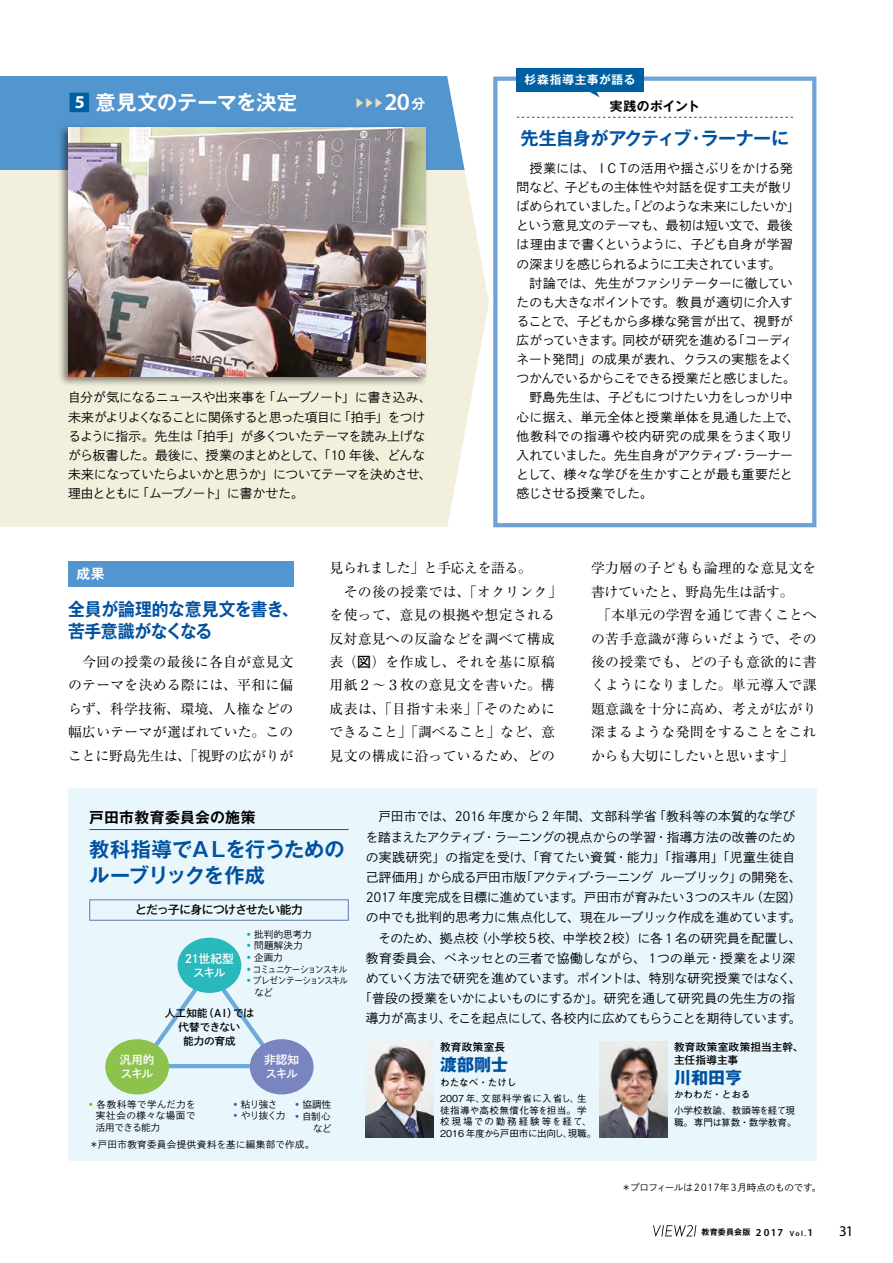
<style>
.page{position:relative;width:893px;height:1263px;background:#fff}
.page>*{position:absolute;margin:0;border:0;box-sizing:border-box;transform-origin:0 0}
.t1{font:600 24.45px "Myriad Pro";color:#fff}
.t2{font:700 20.25px/26.5px "Gothic MB101 Pr 6 N De";letter-spacing:-.015em;color:#0052a0}
.t3{font:700 20.25px "Gothic MB101 Pro De";color:#fff}
.t4{font:700 18px/22.4px "Gothic MB101 Pro De";letter-spacing:-.01em;color:#0052a0;scale:.93 1}
.t5{font:700 18px "Gothic MB101 Pr 6 N De";letter-spacing:-.035em;color:#0052a0}
.t6{font:700 16.95px "Gothic MB101 Pro";color:#0052a0}
.t7{font:700 14.85px "Gothic MB101 Pr 6 N De";letter-spacing:.015em;color:#000}
.t8{font:14.85px "Myriad Pro";color:#000}
.t9{font:13.8px/23.4px "Ryumin Pro";letter-spacing:.025em;color:#000}
.t10{font:700 13.8px "Gothic MB101 Pro De";color:#fff}
.t11{font:12.75px/19.2px "Shuei Go Kin Std L";letter-spacing:-.025em;color:#000}
.t12{font:12.75px/19.2px "Shuei Go Kin Std L";letter-spacing:-.05em;color:#000}
.t13{font:700 12.75px "Gothic MB101 Pro De";letter-spacing:.015em;color:#000}
.t14{font:11.7px/13.8px "Shuei Go Kin Std B";letter-spacing:-.065em;color:#fff}
.t15{font:500 11.7px "Gothic MB101 Pr 6 N";letter-spacing:-.04em;color:#000}
.t16{font:700 11.7px "Gothic MB101 Pro De";letter-spacing:.06em;color:#fff}
.t17{font:500 10.65px/12.5px "Gothic MB101 Pro";letter-spacing:.02em;color:#000}
.t18{font:10.65px/13.8px "Shuei Go Kin Std B";letter-spacing:-.015em;color:#000;text-align:center}
.t19{font:700 10.65px "Gothic MB101 Pro De";color:#e7debc}
.t20{font:9.6px/11.7px "Shuei Go Kin Std L";letter-spacing:-.01em;color:#000;text-align:justify}
.t21{font:500 9.6px/11.7px "Gothic BBB Pro";letter-spacing:.045em;color:#000}
.t22{font:500 9.6px/11.7px "Gothic BBB Pro";letter-spacing:.005em;color:#000}
.t23{font:9.6px "Shuei Go Kin Std L";letter-spacing:-.05em;color:#000}
.t24{font:9.6px "Shuei Go Kin Std L";letter-spacing:.03em;color:#000}
.t25{font:700 9.6px "Futo Go B101 Pro";color:#000}
.t26{font:9.6px/11.7px "Shuei Go Kin Std L";letter-spacing:-.055em;color:#000;scale:.9 1}
.t27{font:9.6px "Shuei Go Kin Std L";letter-spacing:-.095em;color:#000;scale:.9 1}
.t28{font:700 7.95px "Gothic MB101 Pro De";letter-spacing:.025em;color:#000}
.s1{font-size:22.65px;color:#005fa0}
.s2{font-family:"Myriad Pro";font-size:18px}
.s3{font-family:"Gothic MB101 Pro De";font-weight:700;font-size:13.8px}
.s4{font-family:"Shuei Go Kin Std B"}
.s5{color:#00acb1}
.s6{color:#74b813}
.s7{color:#385da7}
.s8{font-family:"Myriad Pro";font-weight:600;font-size:10.65px}
.s9{font-family:"Myriad Pro";font-weight:600;font-size:7.5px}
</style>
<div class="page">
<div style="left:0;top:77px;width:893px;height:450px;background:#f3efdd"></div>
<div style="left:0;top:77px;width:893px;height:93px;background:#5395cf"></div>
<svg style="left:446px;top:76px;width:447px;height:452px;fill:#fff"></svg>
<div style="left:493px;top:77px;width:323px;height:450px;background:#fff;border:4px solid #6fa3d6"></div>
<div style="left:68px;top:789px;width:748px;height:372px;background:#e9f7fd"></div>
<svg style="left:653px;top:1225px;width:43px;height:11px"></svg>
<div style="left:57px;top:124px;width:372px;height:263px;background:#000;opacity:.5"></div>
<img style="left:68px;top:128px;width:357px;height:248px">
<div style="left:68px;top:561px;width:225px;height:26px;background:#5395cf"></div>
<svg style="left:517px;top:117px;width:276px;height:1px"></svg>
<hr style="left:89px;top:829px;width:260px;height:1px;background:#005fa0">
<img style="left:366px;top:1042px;width:68px;height:95px">
<img style="left:600px;top:1042px;width:68px;height:95px">
<svg style="left:143px;top:964px;width:133px;height:105px"></svg>
<div style="left:178px;top:938px;width:63px;height:55px;background:#29b8bc;border-radius:50%"></div>
<div style="left:105px;top:1039px;width:64px;height:55px;background:#8dc34c;border-radius:50%"></div>
<div style="left:250px;top:1039px;width:64px;height:55px;background:#7985bf;border-radius:50%"></div>
<div style="left:89px;top:899px;width:260px;height:22px;border:1px solid #5f7aba"></div>
<div style="left:516px;top:68px;width:128px;height:23px;background:#005fa0"></div>
<svg style="left:587px;top:91px;width:13px;height:6px"></svg>
<h2 class="t3" style="left:68px;top:85px;width:231px"><span class="s1">■</span><span class="s2">5</span> 意見文のテーマを決定</h2>
<p class="t19" style="left:354px;top:94px;width:31px">▶▶▶</p>
<h1 class="t1" style="left:384px;top:87px;width:42px">20<span class="s3">分</span></h1>
<p class="t12" style="left:68px;top:388px;width:365px">自分が気になるニュースや出来事を「ムーブノート」に書き込み、未来がよりよくなることに関係すると思った項目に「拍手」をつけるように指示。先生は「拍手」が多くついたテーマを読み上げながら板書した。最後に、授業のまとめとして、「10 年後、どんな未来になっていたらよいかと思うか」についてテーマを決めさせ、理由とともに「ムーブノート」に書かせた。</p>
<p class="t16" style="left:525px;top:70px;width:112px">杉森指導主事が語る</p>
<p class="t13" style="left:610px;top:96px;width:92px">実践のポイント</p>
<h3 class="t5" style="left:520px;top:123px;width:270px">先生自身がアクティブ・ラーナーに</h3>
<p class="t11" style="left:517px;top:158px;width:284px">　授業には、ＩＣＴの活用や揺さぶりをかける発問など、子どもの主体性や対話を促す工夫が散りばめられていました。「どのような未来にしたいか」という意見文のテーマも、最初は短い文で、最後は理由まで書くというように、子ども自身が学習の深まりを感じられるように工夫されています。<br>　討論では、先生がファシリテーターに徹していたのも大きなポイントです。教員が適切に介入することで、子どもから多様な発言が出て、視野が広がっていきます。同校が研究を進める「コーディネート発問」の成果が表れ、クラスの実態をよくつかんでいるからこそできる授業だと感じました。　野島先生は、子どもにつけたい力をしっかり中心に据え、単元全体と授業単体を見通した上で、他教科での指導や校内研究の成果をうまく取り入れていました。先生自身がアクティブ・ラーナーとして、様々な学びを生かすことが最も重要だと感じさせる授業でした。</p>
<p class="t10" style="left:77px;top:563px;width:30px">成果</p>
<h3 class="t4" style="left:68px;top:595px;width:249px">全員が論理的な意見文を書き、苦手意識がなくなる</h3>
<p class="t9" style="left:68px;top:649px;width:227px;text-align:justify">　今回の授業の最後に各自が意見文のテーマを決める際には、平和に偏らず、科学技術、環境、人権などの幅広いテーマが選ばれていた。このことに野島先生は、「視野の広がりが</p>
<p class="t9" style="left:330px;top:556px;width:234px">見られました」と手応えを語る。<br>　その後の授業では、「オクリンク」を使って、意見の根拠や想定される反対意見への反論などを調べて構成表（<span class="s4">図</span>）を作成し、それを基に原稿用紙２〜３枚の意見文を書いた。構成表は、「目指す未来」「そのためにできること」「調べること」など、意見文の構成に沿っているため、どの</p>
<p class="t9" style="left:591px;top:556px;width:227px">学力層の子どもも論理的な意見文を書けていたと、野島先生は話す。<br>　「本単元の学習を通じて書くことへの苦手意識が薄らいだようで、その後の授業でも、どの子も意欲的に書くようになりました。単元導入で課題意識を十分に高め、考えが広がり深まるような発問をすることをこれからも大切にしたいと思います」</p>
<p class="t7" style="left:89px;top:805px;width:168px">戸田市教育委員会の施策</p>
<h2 class="t2" style="left:89px;top:835px;width:257px">教科指導でＡＬを行うためのルーブリックを作成</h2>
<p class="t15" style="left:135px;top:900px;width:169px">とだっ子に身につけさせたい能力</p>
<p class="t20" style="left:245px;top:928px;width:68px"><span class="s5">•</span> 批判的思考力</p>
<p class="t20" style="left:245px;top:940px;width:60px"><span class="s5">•</span> 問題解決力</p>
<p class="t20" style="left:245px;top:951px;width:40px"><span class="s5">•</span> 企画力</p>
<p class="t27" style="left:245px;top:963px;width:115px"><span class="s5">•</span> コミュニケーションスキル</p>
<p class="t26" style="left:245px;top:975px;width:116px"><span class="s5">•</span>プレゼンテーションスキル　など</p>
<p class="t14" style="left:185px;top:951px;width:50px;text-align:center">21世紀型スキル</p>
<p class="t18" style="left:165px;top:1006px;width:91px">人工知能（ＡＩ）では代替できない<br>能力の育成</p>
<p class="t14" style="left:120px;top:1053px;width:37px">汎用的スキル</p>
<p class="t14" style="left:264px;top:1053px;width:37px">非認知スキル</p>
<p class="t20" style="left:96px;top:1098px;width:101px;text-indent:-9px"><span class="s6">•</span> 各教科等で学んだ力を実社会の様々な場面で活用できる能力</p>
<p class="t20" style="left:232px;top:1098px;width:47px"><span class="s7">•</span> 粘り強さ</p>
<p class="t20" style="left:232px;top:1110px;width:56px"><span class="s7">•</span> やり抜く力</p>
<p class="t20" style="left:293px;top:1099px;width:40px"><span class="s7">•</span> 協調性</p>
<p class="t20" style="left:293px;top:1110px;width:40px;text-align:right"><span class="s7">•</span>自制心など</p>
<p class="t24" style="left:89px;top:1138px;width:227px">＊戸田市教育委員会提供資料を基に編集部で作成。</p>
<p class="t11" style="left:359px;top:806px;width:444px;line-height:20.2px;text-align:center">　戸田市では、2016 年度から 2 年間、文部科学省「教科等の本質的な学びを踏まえたアクティブ・ラーニングの視点からの学習・指導方法の改善のための実践研究」の指定を受け、「育てたい資質・能力」「指導用」「児童生徒自己評価用」から成る戸田市版「アクティブ・ラーニングルーブリック」の開発を、2017 年度完成を目標に進めています。戸田市が育みたい３つのスキル（左図）の中でも批判的思考力に焦点化して、現在ルーブリック作成を進めています。　そのため、拠点校（小学校５校、中学校２校）に各 1 名の研究員を配置し、教育委員会、ベネッセとの三者で協働しながら、１つの単元・授業をより深めていく方法で研究を進めています。ポイントは、特別な研究授業ではなく、「普段の授業をいかによいものにするか」。研究を通して研究員の先生方の指導力が高まり、そこを起点にして、各校内に広めてもらうことを期待しています。</p>
<p class="t17" style="left:440px;top:1039px;width:67px">教育政策室長</p>
<h3 class="t6" style="left:440px;top:1051px;width:70px">渡部剛士</h3>
<p class="t25" style="left:440px;top:1074px;width:78px">わたなべ・たけし</p>
<p class="t21" style="left:440px;top:1091px;width:158px">2007 年、文部科学省に入省し、生徒指導や高校無償化等を担当。学校現場での勤務経験等を経て、<br>2016 年度から戸田市に出向し、現職。</p>
<p class="t17" style="left:674px;top:1039px;width:131px">教育政策室政策担当主幹、主任指導主事</p>
<h3 class="t6" style="left:674px;top:1063px;width:70px">川和田亨</h3>
<p class="t25" style="left:674px;top:1087px;width:78px">かわわだ・とおる</p>
<p class="t22" style="left:674px;top:1103px;width:124px">小学校教諭、教頭等を経て現職。専門は算数・数学教育。</p>
<p class="t23" style="left:621px;top:1180px;width:201px">＊プロフィールは２０１７年３月時点のものです。</p>
<p class="t28" style="left:702px;top:1226px;width:113px">教育委員会版 <span class="s8">2017</span> <span class="s9">Vol.</span><span class="s8">1</span></p>
<p class="t8" style="left:839px;top:1222px;width:16px">31</p>
</div>
